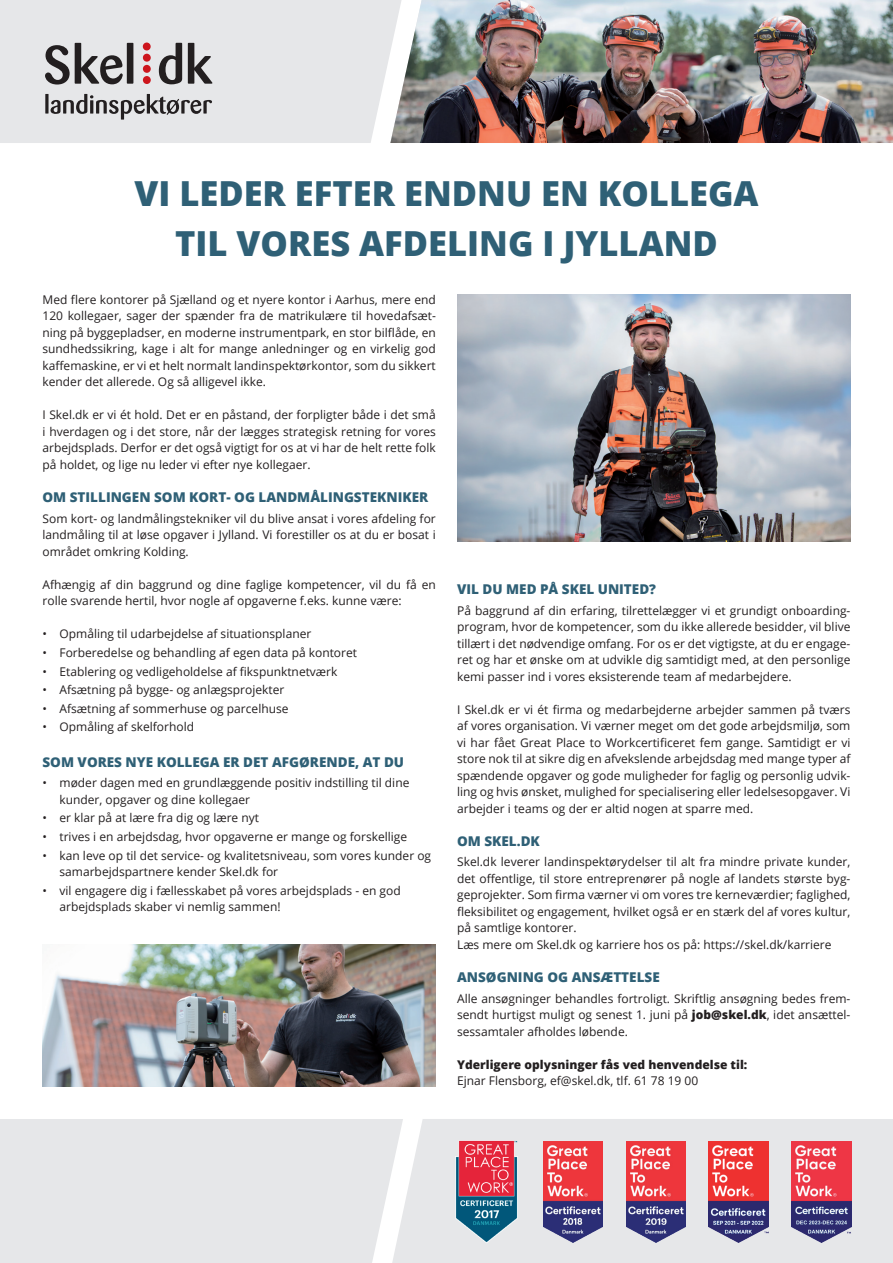
<style>
.page{position:relative;width:893px;height:1263px;background:#fff}
.page>*{position:absolute;margin:0;border:0;box-sizing:border-box;transform-origin:0 0}
.t1{font:800 34.5px/49.9px "Open Sans";color:#2f6076;text-align:center}
.t2{font:800 13.5px "Open Sans";color:#2f6076}
.t3{font:12px/16.5px "Open Sans";color:#231f20;text-align:justify}
.t4{font:800 12px "Open Sans";color:#231f20}
.s1{font-style:inherit}
.s2{font-weight:800}
</style>
<div class="page">
<div style="left:0;top:1119px;width:392px;height:144px;background:#e6e7e9"></div>
<img style="left:402px;top:0;width:491px;height:143px">
<div style="left:0;top:0;width:402px;height:143px;background:#e6e7e9"></div>
<div style="left:392px;top:1119px;width:501px;height:144px;background:#e6e7e9"></div>
<svg style="left:45px;top:43px;width:78px;height:42px;background:#969597"></svg>
<div style="left:127px;top:43px;width:6px;height:41px;background:#231f20"></div>
<div style="left:143px;top:76px;width:8px;height:8px;background:#cd151d;border-radius:50%"></div>
<div style="left:143px;top:65px;width:8px;height:8px;background:#cd151d;border-radius:50%"></div>
<div style="left:143px;top:54px;width:8px;height:8px;background:#cd151d;border-radius:50%"></div>
<div style="left:143px;top:43px;width:8px;height:7px;background:#cd151d;border-radius:50%"></div>
<svg style="left:159px;top:43px;width:23px;height:41px"></svg>
<svg style="left:188px;top:43px;width:24px;height:41px"></svg>
<svg style="left:45px;top:94px;width:4px;height:20px"></svg>
<svg style="left:51px;top:94px;width:161px;height:26px;background:#afafb0"></svg>
<img style="left:454px;top:1137px;width:66px;height:107px">
<img style="left:543px;top:1141px;width:60px;height:101px">
<img style="left:626px;top:1141px;width:59px;height:101px">
<img style="left:709px;top:1141px;width:59px;height:101px">
<img style="left:457px;top:294px;width:393px;height:247px">
<img style="left:43px;top:944px;width:393px;height:142px">
<img style="left:792px;top:1141px;width:59px;height:101px">
<h1 class="t1" style="left:134px;top:166px;width:626px">VI LEDER EFTER ENDNU EN KOLLEGA<br>TIL VORES AFDELING I JYLLAND</h1>
<p class="t3" style="left:43px;top:291px;width:395px">Med flere kontorer på Sjælland og et nyere kontor i Aarhus, mere end 1<span class="s1">2</span>0 kollegaer, sager der spænder fra de matrikulære til hovedafsæt&shy;ning på byggepladser, en moderne instrumentpark, en stor bilflåde, en sundhedssikring, kage i alt for mange anledninger og en virkelig god kaffemaskine, er vi et helt normalt landinspektørkontor, som du sikkert kender det allerede. Og så alligevel ikke.</p>
<p class="t3" style="left:43px;top:406px;width:395px">I Skel.dk er vi ét hold. Det er en påstand, der forpligter både i det små i hverdagen og i det store, når der lægges strategisk retning for vores arbejdsplads. Derfor er det også vigtigt for os at vi har de helt rette folk på holdet, og lige nu leder vi efter nye kollegaer.</p>
<p class="t2" style="left:43px;top:487px;width:387px">OM STILLINGEN SOM KORT- OG LANDMÅLINGSTEKNIKER</p>
<p class="t3" style="left:43px;top:510px;width:395px">Som kort- og landmålingstekniker vil du blive ansat i vores afdeling for landmåling til at løse opgaver i Jylland. Vi forestiller os at du er bosat i området omkring Kolding.</p>
<p class="t3" style="left:43px;top:576px;width:395px">Afhængig af din baggrund og dine faglige kompetencer, vil du få en rolle svarende hertil, hvor nogle af opgaverne f.eks. kunne være:</p>
<p class="t3" style="left:43px;top:625px;width:270px">• Opmåling til udarbejdelse af situationsplaner</p>
<p class="t3" style="left:43px;top:644px;width:316px">• Forberedelse og behandling af egen data på kontoret</p>
<p class="t3" style="left:43px;top:663px;width:296px">• Etablering og vedligeholdelse af fikspunktnetværk</p>
<p class="t3" style="left:43px;top:681px;width:243px">• Afsætning på bygge- og anlægsprojekter</p>
<p class="t3" style="left:43px;top:700px;width:248px">• Afsætning af sommerhuse og parcelhuse</p>
<p class="t3" style="left:43px;top:718px;width:153px">• Opmåling af skelforhold</p>
<p class="t2" style="left:43px;top:751px;width:363px">SOM VORES NYE KOLLEGA ER DET AFGØRENDE, AT DU</p>
<p class="t3" style="left:60px;top:774px;width:351px;text-indent:-17px">• møder dagen med en grundlæggende positiv indstilling til dine kunder, opgaver og dine kollegaer</p>
<p class="t3" style="left:43px;top:809px;width:218px">• er klar på at lære fra dig og lære nyt</p>
<p class="t3" style="left:43px;top:828px;width:366px">• trives i en arbejdsdag, hvor opgaverne er mange og forskellige</p>
<p class="t3" style="left:60px;top:847px;width:373px;text-indent:-17px">• kan leve op til det service- og kvalitetsniveau, som vores kunder og samarbejdspartnere kender Skel.dk for</p>
<p class="t3" style="left:60px;top:882px;width:343px;text-indent:-17px">• vil engagere dig i fællesskabet på vores arbejdsplads - en god arbejdsplads skaber vi nemlig sammen!</p>
<p class="t2" style="left:457px;top:579px;width:200px">VIL DU MED PÅ SKEL UNITED?</p>
<p class="t3" style="left:457px;top:602px;width:395px">På baggrund af din erfaring, tilrettelægger vi et grundigt onboarding&shy;program, hvor de kompetencer, som du ikke allerede besidder, vil blive tillært i det nødvendige omfang. For os er det vigtigste, at du er engage&shy;ret og har et ønske om at udvikle dig samtidigt med, at den personlige kemi passer ind i vores eksisterende team af medarbejdere.</p>
<p class="t3" style="left:457px;top:701px;width:395px">I Skel.dk er vi ét firma og medarbejderne arbejder sammen på tværs af vores organisation. Vi værner meget om det gode arbejdsmiljø, som vi har fået Great Place to Workcertificeret fem gange. Samtidigt er vi store nok til at sikre dig en afvekslende arbejdsdag med mange typer af spændende opgaver og gode muligheder for faglig og personlig udvik&shy;ling og hvis ønsket, mulighed for specialisering eller ledelsesopgaver. Vi arbejder i teams og der er altid nogen at sparre med.</p>
<p class="t2" style="left:457px;top:830px;width:84px">OM SKEL.DK</p>
<p class="t3" style="left:457px;top:853px;width:395px;text-align:left">Skel.dk leverer landinspektørydelser til alt fra mindre private kunder, det offentlige, til store entreprenører på nogle af landets største byg&shy;geprojekter. Som firma værner vi om vores tre kerneværdier; faglighed, fleksibilitet og engagement, hvilket også er en stærk del af vores kultur, på samtlige kontorer.<br>Læs mere om Skel.dk og karriere hos os på: https://skel.dk/karriere</p>
<p class="t2" style="left:457px;top:967px;width:204px">ANSØGNING OG ANSÆTTELSE</p>
<p class="t3" style="left:457px;top:990px;width:395px">Alle ansøgninger behandles fortroligt. Skriftlig ansøgning bedes frem&shy;sendt hurtigst muligt og senest 1. juni på <span class="s2">job@skel.dk</span>, idet ansættel&shy;sessamtaler afholdes løbende.</p>
<p class="t4" style="left:457px;top:1055px;width:292px">Yderligere oplysninger fås ved henvendelse til:</p>
<p class="t3" style="left:457px;top:1072px;width:243px">Ejnar Flensborg, ef@skel.dk, tlf. 61 78 19 00</p>
</div>
